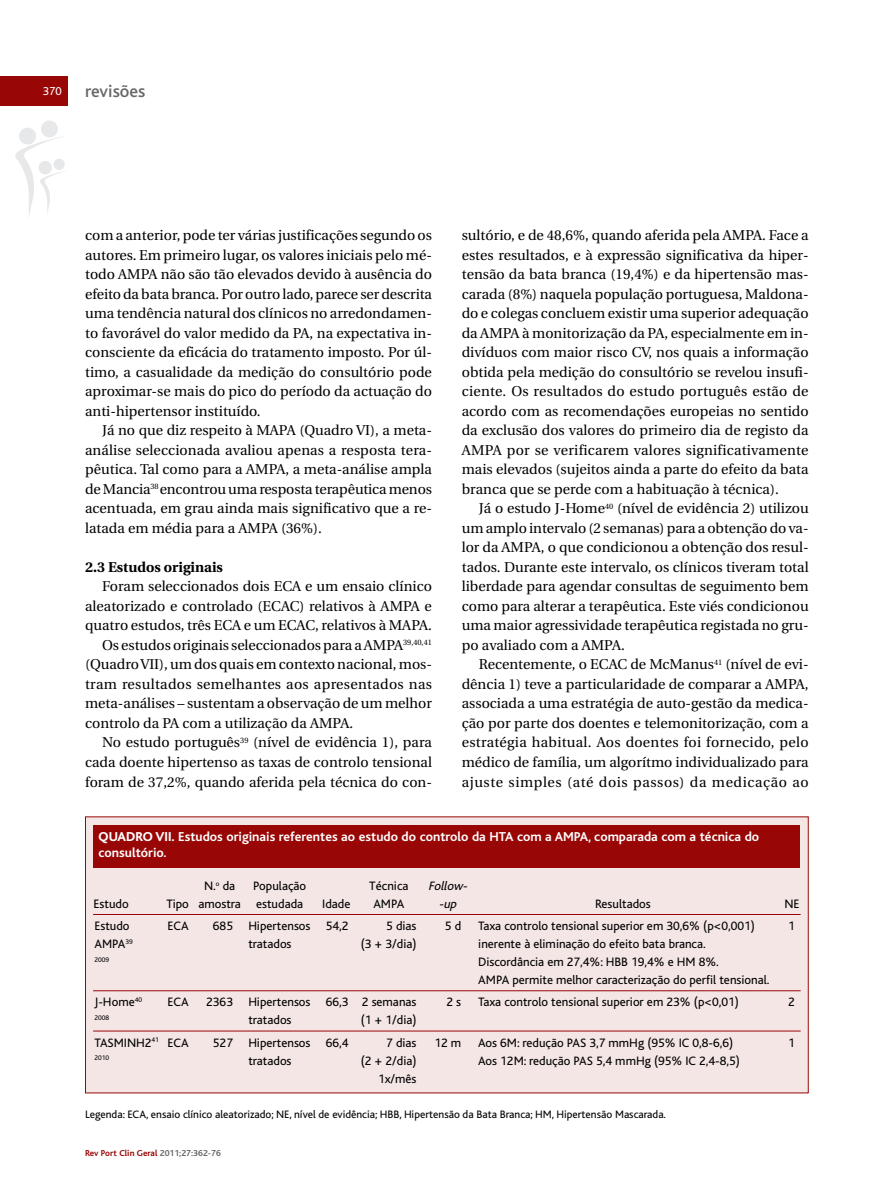
<style>
.page{position:relative;width:881px;height:1191px;background:#fff}
.page>*{position:absolute;margin:0;border:0;box-sizing:border-box;transform-origin:0 0}
.t1{font:500 18px "Bliss";color:#666}
.t2{font:14.25px/19.5px "Utopia";color:#000;text-align:justify}
.t3{font:14.25px "Utopia";letter-spacing:.02em;color:#000}
.t4{font:700 14.25px "Utopia";color:#000}
.t5{font:700 13.5px/16.2px "Bliss";color:#fff}
.t6{font:12.75px/18px "Bliss";color:#000}
.t7{font:italic 12.75px "Bliss";color:#000}
.t8{font:12px "Bliss";color:#fff}
.t9{font:11.25px "Bliss";color:#000}
.t10{font:700 9px "Bliss";color:#980605}
.t11{font:7.05px "Bliss";color:#000}
.s1{font-weight:800}
.s2{color:#666}
</style>
<div class="page">
<svg style="left:15px;top:120px;width:50px;height:95px"></svg>
<div style="left:0;top:77px;width:68px;height:29px;background:#980605"></div>
<div style="left:86px;top:817px;width:721px;height:275px;background:#f5e6e6"></div>
<hr style="left:93px;top:914px;width:707px;height:1px;background:#980605">
<hr style="left:93px;top:990px;width:707px;height:1px;background:#980605">
<hr style="left:93px;top:1030px;width:707px;height:1px;background:#980605">
<div style="left:94px;top:825px;width:705px;height:42px;background:#980605"></div>
<p class="t8" style="left:43px;top:87px;width:20px">370</p>
<p class="t1" style="left:85px;top:85px;width:62px">revisões</p>
<p class="t2" style="left:85px;top:227px;width:348px">com a anterior, pode ter várias justificações segundo os autores. Em primeiro lugar, os valores iniciais pelo mé&shy;todo AMPA não são tão elevados devido à ausência do efeito da bata branca. Por outro lado, parece ser descrita uma tendência natural dos clínicos no arredondamen&shy;to favorável do valor medido da PA, na expectativa in&shy;consciente da eficácia do tratamento imposto. Por úl&shy;timo, a casualidade da medição do consultório pode aproximar-se mais do pico do período da actuação do anti-hipertensor instituído.</p>
<p class="t2" style="left:85px;top:422px;width:348px;text-indent:17px">Já no que diz respeito à MAPA (Quadro VI), a meta&shy;análise seleccionada avaliou apenas a resposta tera&shy;pêutica. Tal como para a AMPA, a meta-análise ampla de Mancia<sup>38</sup> encontrou uma resposta terapêutica menos acentuada, em grau ainda mais significativo que a re&shy;latada em média para a AMPA (36%).</p>
<p class="t4" style="left:85px;top:561px;width:139px">2.3 Estudos originais</p>
<p class="t2" style="left:102px;top:578px;width:331px">Foram seleccionados dois ECA e um ensaio clínico</p>
<p class="t2" style="left:85px;top:597px;width:348px">aleatorizado e controlado (ECAC) relativos à AMPA e</p>
<p class="t2" style="left:85px;top:617px;width:348px">quatro estudos, três ECA e um ECAC, relativos à MAPA.</p>
<p class="t2" style="left:102px;top:636px;width:331px">Os estudos originais seleccionados para a AMPA<sup>39,40,41</sup></p>
<p class="t2" style="left:85px;top:656px;width:348px">(QuadroVII), um dos quais em contexto nacional, mos-</p>
<p class="t3" style="left:85px;top:678px;width:348px">tram resultados semelhantes aos apresentados nas</p>
<p class="t2" style="left:85px;top:695px;width:348px">meta-análises – sustentam a observação de um melhor</p>
<p class="t2" style="left:85px;top:714px;width:269px">controlo da PA com a utilização da AMPA.</p>
<p class="t2" style="left:102px;top:734px;width:331px">No estudo português<sup>39</sup> (nível de evidência 1), para</p>
<p class="t2" style="left:85px;top:753px;width:348px">cada doente hipertenso as taxas de controlo tensional</p>
<p class="t2" style="left:85px;top:773px;width:348px">foram de 37,2%, quando aferida pela técnica do con-</p>
<p class="t2" style="left:461px;top:227px;width:348px">sultório, e de 48,6%, quando aferida pela AMPA. Face a estes resultados, e à expressão significativa da hiper&shy;tensão da bata branca (19,4%) e da hipertensão mas&shy;carada (8%) naquela população portuguesa, Maldona&shy;do e colegas concluem existir uma superior adequação da AMPA à monitorização da PA, especialmente em in&shy;divíduos com maior risco CV, nos quais a informação obtida pela medição do consultório se revelou insufi&shy;ciente. Os resultados do estudo português estão de acordo com as recomendações europeias no sentido da exclusão dos valores do primeiro dia de registo da AMPA por se verificarem valores significativamente mais elevados (sujeitos ainda a parte do efeito da bata branca que se perde com a habituação à técnica).</p>
<p class="t2" style="left:461px;top:500px;width:348px;text-indent:17px">Já o estudo J-Home<sup>40</sup> (nível de evidência 2) utilizou um amplo intervalo (2 semanas) para a obtenção do va&shy;lor da AMPA, o que condicionou a obtenção dos resul&shy;tados. Durante este intervalo, os clínicos tiveram total liberdade para agendar consultas de seguimento bem como para alterar a terapêutica. Este viés condicionou uma maior agressividade terapêutica registada no gru&shy;po avaliado com a AMPA.</p>
<p class="t2" style="left:461px;top:656px;width:348px;text-indent:17px">Recentemente, o ECAC de McManus<sup>41</sup> (nível de evi&shy;dência 1) teve a particularidade de comparar a AMPA, associada a uma estratégia de auto-gestão da medica&shy;ção por parte dos doentes e telemonitorização, com a estratégia habitual. Aos doentes foi fornecido, pelo médico de família, um algorítmo individualizado para ajuste simples (até dois passos) da medicação ao</p>
<p class="t5" style="left:98px;top:829px;width:662px"><span class="s1">QUADRO VII.</span> Estudos originais referentes ao estudo do controlo da HTA com a AMPA, comparada com a técnica do consultório.</p>
<p class="t6" style="left:204px;top:878px;width:33px">N.<sup>o</sup> da</p>
<p class="t6" style="left:253px;top:878px;width:54px">População</p>
<p class="t6" style="left:369px;top:878px;width:41px">Técnica</p>
<p class="t7" style="left:428px;top:881px;width:43px">Follow-</p>
<p class="t6" style="left:93px;top:896px;width:37px">Estudo</p>
<p class="t6" style="left:166px;top:896px;width:138px">Tipo amostra estudada</p>
<p class="t6" style="left:322px;top:896px;width:30px">Idade</p>
<p class="t6" style="left:373px;top:896px;width:32px">AMPA</p>
<p class="t7" style="left:438px;top:899px;width:22px">-up</p>
<p class="t6" style="left:595px;top:896px;width:57px">Resultados</p>
<p class="t6" style="left:784px;top:896px;width:17px">NE</p>
<p class="t6" style="left:94px;top:918px;width:37px">Estudo</p>
<p class="t6" style="left:167px;top:918px;width:23px">ECA</p>
<p class="t6" style="left:213px;top:918px;width:137px">685 Hipertensos 54,2</p>
<p class="t6" style="left:386px;top:918px;width:32px">5 dias</p>
<p class="t6" style="left:445px;top:918px;width:18px">5d</p>
<p class="t6" style="left:478px;top:918px;width:278px">Taxa controlo tensional superior em 30,6% (p&lt;0,001)</p>
<p class="t6" style="left:787px;top:918px;width:8px">1</p>
<p class="t6" style="left:94px;top:936px;width:40px">AMPA<sup>39</sup></p>
<p class="t6" style="left:248px;top:936px;width:45px">tratados</p>
<p class="t6" style="left:360px;top:936px;width:57px">(3 + 3/dia)</p>
<p class="t6" style="left:478px;top:936px;width:229px">inerente à eliminação do efeito bata branca.</p>
<p class="t11" style="left:94px;top:957px;width:16px">2009</p>
<p class="t6" style="left:478px;top:954px;width:293px">Discordância em 27,4%: HBB 19,4% e HM 8%.<br>AMPA permite melhor caracterização do perfil tensional.</p>
<p class="t6" style="left:94px;top:994px;width:49px">J-Home<sup>40</sup></p>
<p class="t6" style="left:167px;top:994px;width:23px">ECA</p>
<p class="t6" style="left:206px;top:994px;width:212px">2363 Hipertensos 66,3 2 semanas</p>
<p class="t6" style="left:446px;top:994px;width:16px">2s</p>
<p class="t6" style="left:478px;top:994px;width:262px">Taxa controlo tensional superior em 23% (p&lt;0,01)</p>
<p class="t6" style="left:787px;top:994px;width:8px">2</p>
<p class="t11" style="left:94px;top:1015px;width:16px">2008</p>
<p class="t6" style="left:248px;top:1012px;width:45px">tratados</p>
<p class="t6" style="left:360px;top:1012px;width:57px">(1 + 1/dia)</p>
<p class="t6" style="left:94px;top:1034px;width:96px">TASMINH2<sup>41</sup> ECA</p>
<p class="t6" style="left:213px;top:1034px;width:137px">527 Hipertensos 66,4</p>
<p class="t6" style="left:386px;top:1034px;width:32px">7 dias</p>
<p class="t6" style="left:434px;top:1034px;width:28px">12 m</p>
<p class="t6" style="left:478px;top:1034px;width:256px">Aos 6M: redução PAS 3,7 mmHg (95% IC 0,8-6,6)</p>
<p class="t6" style="left:787px;top:1034px;width:8px">1</p>
<p class="t11" style="left:94px;top:1055px;width:16px">2010</p>
<p class="t6" style="left:248px;top:1052px;width:45px">tratados</p>
<p class="t6" style="left:360px;top:1052px;width:57px">(2 + 2/dia)</p>
<p class="t6" style="left:478px;top:1052px;width:263px">Aos 12M: redução PAS 5,4 mmHg (95% IC 2,4-8,5)</p>
<p class="t6" style="left:378px;top:1070px;width:40px">1x/mês</p>
<p class="t9" style="left:85px;top:1110px;width:582px">Legenda: ECA, ensaio clínico aleatorizado; NE, nível de evidência; HBB, Hipertensão da Bata Branca; HM, Hipertensão Mascarada.</p>
<p class="t10" style="left:85px;top:1149px;width:137px">Rev Port Clin Geral <span class="s2">2011;27:362-76</span></p>
</div>
